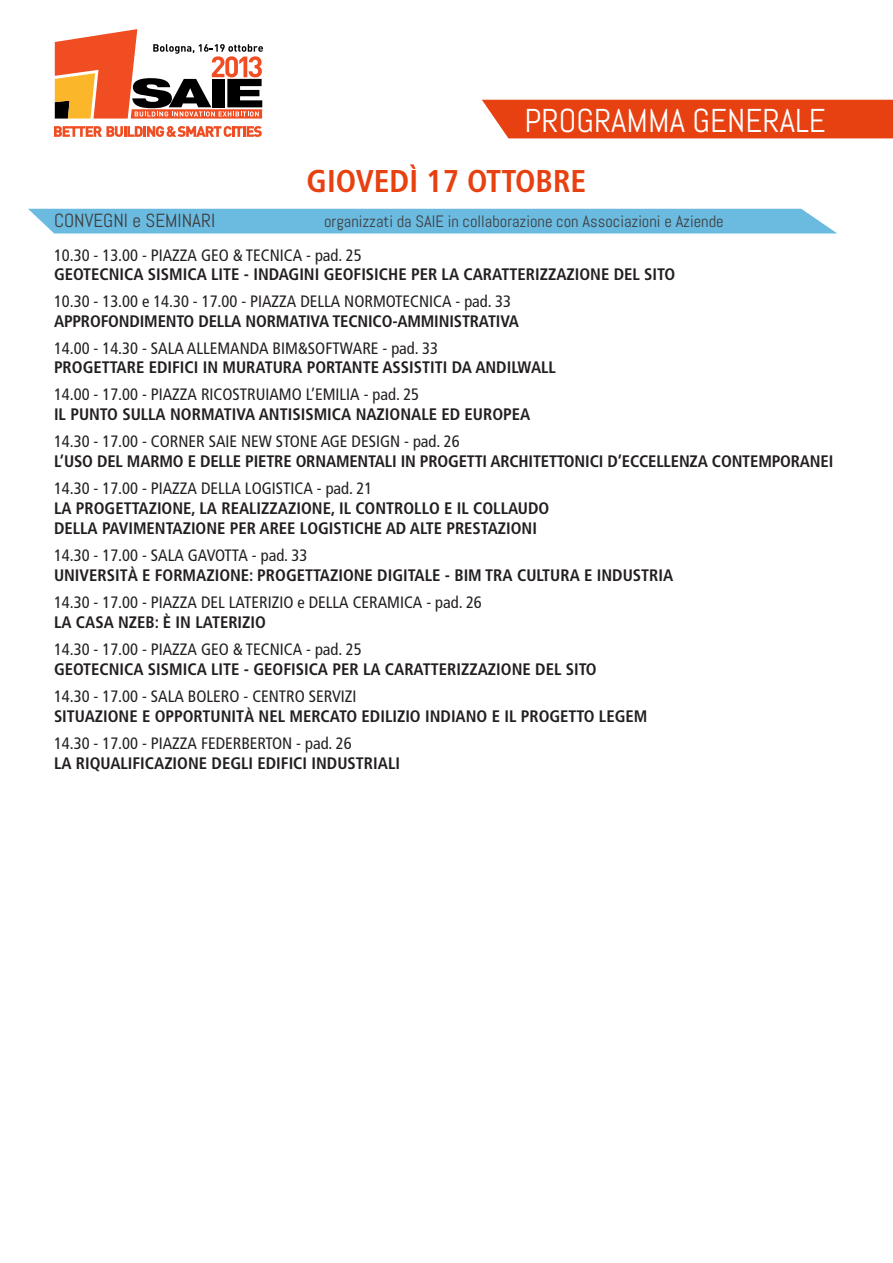
<style>
.page{position:relative;width:893px;height:1263px;background:#fff}
.page>*{position:absolute;margin:0;border:0;box-sizing:border-box;transform-origin:0 0}
.t1{font:33px "Abel";color:#fff}
.t2{font:700 condensed 31.5px "Frutiger";color:#e74011}
.t3{font:19.05px "Abel";color:#3e3e3f}
.t4{font:700 condensed 16.65px "Frutiger";color:#231f20}
.t5{font:condensed 16.5px "Frutiger";color:#231f20}
.t6{font:16.5px "Abel";color:#3e3e3f}
</style>
<div class="page">
<svg style="left:55px;top:29px;width:208px;height:90px"></svg>
<svg style="left:54px;top:126px;width:208px;height:11px"></svg>
<div style="left:482px;top:100px;width:411px;height:38px;background:#e74011"></div>
<div style="left:28px;top:209px;width:809px;height:24px;background:#6bbae0"></div>
<p class="t1" style="left:525px;top:100px;width:303px">PROGRAMMA GENERALE</p>
<p class="t2" style="left:307px;top:162px;width:281px">GIOVEDÌ 17 OTTOBRE</p>
<p class="t3" style="left:54px;top:209px;width:163px">CONVEGNI e SEMINARI</p>
<p class="t6" style="left:324px;top:211px;width:401px">organizzati da SAIE in collaborazione con Associazioni e Aziende</p>
<p class="t5" style="left:54px;top:245px;width:309px">10.30 - 13.00 - PIAZZA GEO &amp; TECNICA - pad. 25</p>
<p class="t4" style="left:54px;top:264px;width:623px">GEOTECNICA SISMICA LITE - INDAGINI GEOFISICHE PER LA CARATTERIZZAZIONE DEL SITO</p>
<p class="t5" style="left:54px;top:292px;width:458px">10.30 - 13.00 e 14.30 - 17.00 - PIAZZA DELLA NORMOTECNICA - pad. 33</p>
<p class="t4" style="left:54px;top:311px;width:467px">APPROFONDIMENTO DELLA NORMATIVA TECNICO-AMMINISTRATIVA</p>
<p class="t5" style="left:54px;top:338px;width:386px">14.00 - 14.30 - SALA ALLEMANDA BIM&amp;SOFTWARE - pad. 33</p>
<p class="t4" style="left:54px;top:357px;width:503px">PROGETTARE EDIFICI IN MURATURA PORTANTE ASSISTITI DA ANDILWALL</p>
<p class="t5" style="left:54px;top:385px;width:367px">14.00 - 17.00 - PIAZZA RICOSTRUIAMO L’EMILIA - pad. 25</p>
<p class="t4" style="left:54px;top:404px;width:478px">IL PUNTO SULLA NORMATIVA ANTISISMICA NAZIONALE ED EUROPEA</p>
<p class="t5" style="left:54px;top:432px;width:407px">14.30 - 17.00 - CORNER SAIE NEW STONE AGE DESIGN - pad. 26</p>
<p class="t4" style="left:54px;top:451px;width:781px">L’USO DEL MARMO E DELLE PIETRE ORNAMENTALI IN PROGETTI ARCHITETTONICI D’ECCELLENZA CONTEMPORANEI</p>
<p class="t5" style="left:54px;top:479px;width:320px">14.30 - 17.00 - PIAZZA DELLA LOGISTICA - pad. 21</p>
<p class="t4" style="left:54px;top:498px;width:497px">LA PROGETTAZIONE, LA REALIZZAZIONE, IL CONTROLLO E IL COLLAUDO</p>
<p class="t4" style="left:54px;top:518px;width:485px">DELLA PAVIMENTAZIONE PER AREE LOGISTICHE AD ALTE PRESTAZIONI</p>
<p class="t5" style="left:54px;top:546px;width:255px">14.30 - 17.00 - SALA GAVOTTA - pad. 33</p>
<p class="t4" style="left:54px;top:565px;width:621px">UNIVERSITÀ E FORMAZIONE: PROGETTAZIONE DIGITALE - BIM TRA CULTURA E INDUSTRIA</p>
<p class="t5" style="left:54px;top:593px;width:429px">14.30 - 17.00 - PIAZZA DEL LATERIZIO e DELLA CERAMICA - pad. 26</p>
<p class="t4" style="left:54px;top:612px;width:213px">LA CASA NZEB: È IN LATERIZIO</p>
<p class="t5" style="left:54px;top:640px;width:309px">14.30 - 17.00 - PIAZZA GEO &amp; TECNICA - pad. 25</p>
<p class="t4" style="left:54px;top:659px;width:544px">GEOTECNICA SISMICA LITE - GEOFISICA PER LA CARATTERIZZAZIONE DEL SITO</p>
<p class="t5" style="left:54px;top:687px;width:304px">14.30 - 17.00 - SALA BOLERO - CENTRO SERVIZI</p>
<p class="t4" style="left:54px;top:706px;width:595px">SITUAZIONE E OPPORTUNITÀ NEL MERCATO EDILIZIO INDIANO E IL PROGETTO LEGEM</p>
<p class="t5" style="left:54px;top:734px;width:299px">14.30 - 17.00 - PIAZZA FEDERBERTON - pad. 26</p>
<p class="t4" style="left:54px;top:753px;width:348px">LA RIQUALIFICAZIONE DEGLI EDIFICI INDUSTRIALI</p>
</div>
